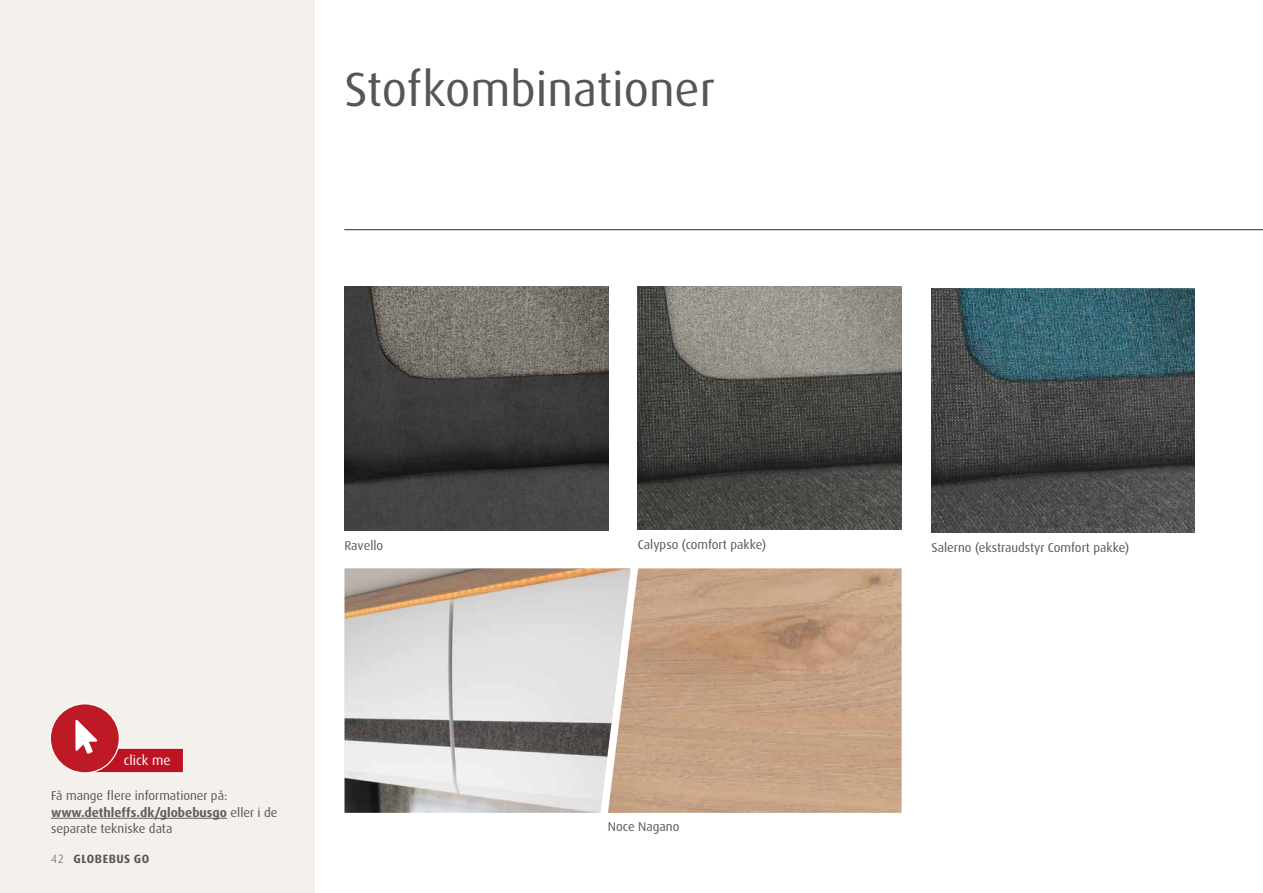
<style>
.page{position:relative;width:1263px;height:893px;background:#fff}
.page>*{position:absolute;margin:0;border:0;box-sizing:border-box;transform-origin:0 0}
.t1{font:48px "Dax Pro";color:#565656}
.t2{font:13.65px "Dax OT";color:#fff}
.t3{font:12.75px/16.5px "Dax OT";color:#565656}
.t4{font:700 12px "Dax Pro";letter-spacing:.04em;color:#565656}
.t5{font:300 12px "Dax OT";color:#565656}
.s1{font-weight:700;color:#625e5f}
</style>
<div class="page">
<div style="left:0;top:0;width:315px;height:893px;background:#f4f1ed"></div>
<hr style="left:344px;top:229px;width:919px;height:1px;background:#565656">
<img style="left:344px;top:568px;width:264px;height:245px">
<img style="left:608px;top:568px;width:294px;height:245px">
<img style="left:344px;top:287px;width:264px;height:243px">
<img style="left:931px;top:289px;width:264px;height:243px">
<hr style="left:51px;top:818px;width:176px;height:1px;background:#625e5f">
<div style="left:50px;top:704px;width:69px;height:69px;background:#bd1a26;border-radius:50%"></div>
<svg style="left:75px;top:720px;width:109px;height:53px"></svg>
<img style="left:638px;top:286px;width:264px;height:244px">
<h1 class="t1" style="left:344px;top:58px;width:372px">Stofkombinationer</h1>
<p class="t3" style="left:638px;top:537px;width:130px">Calypso (comfort pakke)</p>
<p class="t3" style="left:344px;top:537px;width:40px">Ravello</p>
<p class="t3" style="left:931px;top:539px;width:199px">Salerno (ekstraudstyr Comfort pakke)</p>
<p class="t2" style="left:124px;top:752px;width:48px">click me</p>
<p class="t3" style="left:51px;top:788px;width:228px">Få mange flere informationer på: <span class="s1">www.dethleffs.dk/globebusgo</span> eller i de separate tekniske data</p>
<p class="t5" style="left:51px;top:851px;width:14px">42</p>
<p class="t4" style="left:74px;top:851px;width:77px">GLOBEBUS GO</p>
<p class="t3" style="left:608px;top:819px;width:73px">Noce Nagano</p>
</div>
